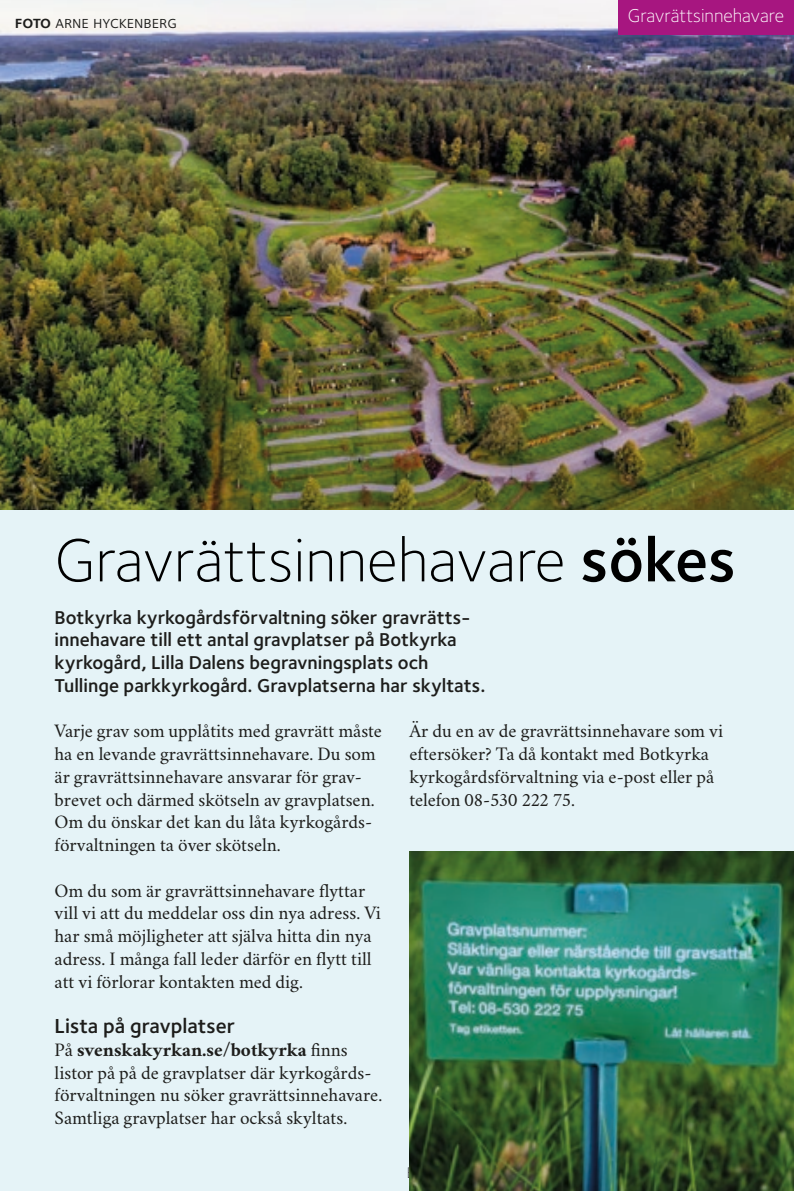
<style>
.page{position:relative;width:794px;height:1191px;background:#e5f3f7}
.page>*{position:absolute;margin:0;border:0;box-sizing:border-box;transform-origin:0 0}
.Sidrubrik{font:300 63px "Foundry Sterling";color:#000}
.Underrubrik_Liten{font:600 21px "Foundry Sterling";color:#1d1d1b}
.Bröd{font:19.25px/22.8px "Crimson Svk 2.0";color:#1d1d1b}
.Ingress{font:600 19.25px/22.8px "Foundry Sterling";color:#1d1d1b}
.Tematext_i_hörnruta{font:19.25px "Foundry Sterling Light OSF";color:#fff}
.Byline{font:17.5px "Foundry Sterling Book Expert";color:#1d1d1b}
.s1{font-family:"Foundry Sterling Demi Expert"}
.s2{font-weight:600}
.s3{font-weight:700}
</style>
<div class="page">
<img style="left:0;top:0;width:794px;height:510px">
<div style="left:618px;top:0;width:176px;height:35px;background:#a71680"></div>
<img style="left:409px;top:851px;width:385px;height:340px">
<p class="Byline" style="left:15px;top:12px;width:163px"><span class="s1">foto</span> arne hyckenberg</p>
<p class="Tematext_i_hörnruta" style="left:628px;top:5px;width:158px">Gravrättsinnehavare</p>
<p class="Sidrubrik" style="left:55px;top:524px;width:683px">Gravrättsinnehavare <span class="s2">sökes</span></p>
<p class="Ingress" style="left:55px;top:605px;width:432px">Botkyrka kyrkogårdsförvaltning söker gravrätts&shy;innehavare till ett antal gravplatser på Botkyrka kyrkogård, Lilla Dalens begravningsplats och Tullinge parkkyrkogård. Gravplatserna har skyltats.</p>
<p class="Bröd" style="left:55px;top:718px;width:329px">Varje grav som upplåtits med gravrätt måste ha en levande gravrättsinnehavare. Du som är gravrättsinnehavare ansvarar för grav&shy;brevet och därmed skötseln av gravplatsen.<br>Om du önskar det kan du låta kyrkogårds&shy;förvaltningen ta över skötseln.</p>
<p class="Bröd" style="left:55px;top:878px;width:328px">Om du som är gravrättsinnehavare flyttar vill vi att du meddelar oss din nya adress. Vi har små möjligheter att själva hitta din nya adress. I många fall leder därför en flytt till att vi förlorar kontakten med dig.</p>
<p class="Underrubrik_Liten" style="left:55px;top:1013px;width:182px">Lista på gravplatser</p>
<p class="Bröd" style="left:55px;top:1037px;width:329px">På <span class="s3">svenskakyrkan.se/botkyrka</span> finns listor på på de gravplatser där kyrkogårds&shy;förvaltningen nu söker gravrättsinnehavare.<br>Samtliga gravplatser har också skyltats.</p>
<p class="Bröd" style="left:409px;top:718px;width:315px">Är du en av de gravrättsinnehavare som vi eftersöker? Ta då kontakt med Botkyrka kyrkogårdsförvaltning via e-post eller på telefon 08-530 222 75.</p>
</div>
